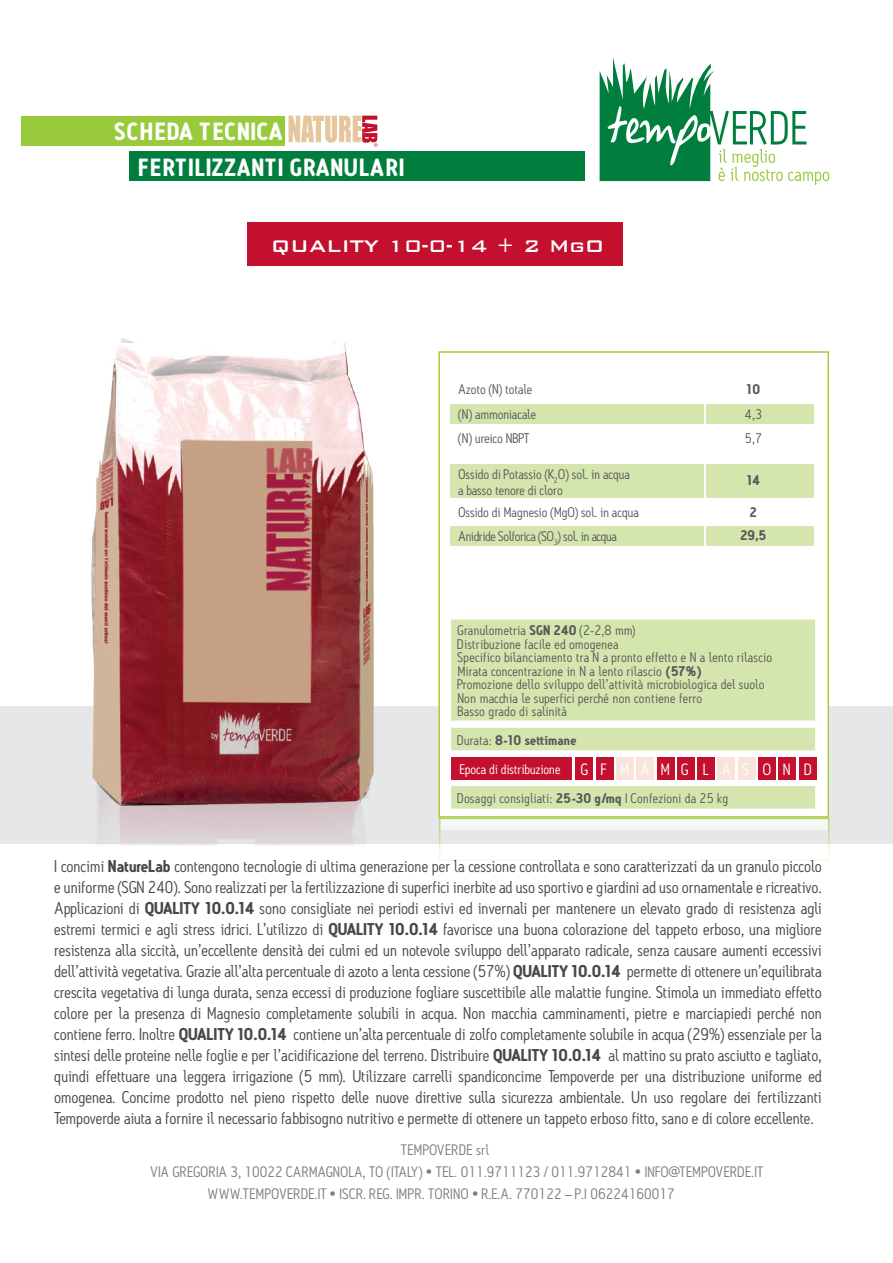
<style>
.page{position:relative;width:893px;height:1263px;background:#fff}
.page>*{position:absolute;margin:0;border:0;box-sizing:border-box;transform-origin:0 0}
.t1{font:700 24px "Antitled";letter-spacing:.04em;color:#fff}
.t2{font:500 22.5px "Bank Gothic BT";letter-spacing:-.01em;color:#fff}
.t3{font:16.5px/21px "Antitled Book W00";color:#454849;text-align:justify}
.t4{font:15.9px "Antitled Book W00";letter-spacing:.76em;color:#fff}
.t5{font:14.7px "Antitled Book W00";letter-spacing:.01em;color:#7b7e7f}
.t6{font:14.7px "Antitled Book W00";letter-spacing:.05em;color:#7b7e7f}
.t7{font:13.5px/13.5px "Antitled Book W00";letter-spacing:.015em;color:#57585a}
.t8{font:13.5px "Antitled Book W00";letter-spacing:-.025em;color:#57585a}
.t9{font:700 13.5px "Antitled";letter-spacing:.02em;color:#57585a}
.t10{font:13.5px "Antitled Book W00";color:#fff}
.s1{font-family:"Antitled";font-weight:700}
.s2{font-family:"Antitled Book W00";font-weight:400}
</style>
<div class="page">
<div style="left:0;top:706px;width:893px;height:137px;background:#e6e7e9"></div>
<svg style="left:440px;top:816px;width:389px;height:14px;fill:#f4f5f6"></svg>
<div style="left:438px;top:351px;width:391px;height:467px;background:#fff;border:2px solid #a6ce39"></div>
<div style="left:451px;top:784px;width:366px;height:26px;background:#d4e6ae"></div>
<hr style="left:451px;top:783px;width:367px;height:3px;background:#fff">
<hr style="left:815px;top:786px;width:3px;height:22px;background:#fff">
<hr style="left:451px;top:808px;width:367px;height:3px;background:#fff">
<div style="left:451px;top:726px;width:366px;height:26px;background:#d4e6ae"></div>
<hr style="left:451px;top:725px;width:367px;height:3px;background:#fff">
<hr style="left:815px;top:728px;width:3px;height:22px;background:#fff">
<hr style="left:451px;top:750px;width:367px;height:3px;background:#fff">
<div style="left:451px;top:618px;width:366px;height:104px;background:#d4e6ae"></div>
<hr style="left:451px;top:617px;width:367px;height:3px;background:#fff">
<hr style="left:815px;top:620px;width:3px;height:100px;background:#fff">
<hr style="left:451px;top:720px;width:367px;height:3px;background:#fff">
<div style="left:451px;top:404px;width:253px;height:20px;background:#d4e6ae"></div>
<div style="left:706px;top:404px;width:107px;height:20px;background:#d4e6ae"></div>
<div style="left:451px;top:464px;width:253px;height:34px;background:#d4e6ae"></div>
<div style="left:706px;top:464px;width:107px;height:34px;background:#d4e6ae"></div>
<div style="left:451px;top:526px;width:253px;height:19px;background:#d4e6ae"></div>
<div style="left:706px;top:526px;width:107px;height:19px;background:#d4e6ae"></div>
<div style="left:451px;top:757px;width:121px;height:23px;background:#c3102e"></div>
<div style="left:576px;top:757px;width:17px;height:23px;background:#c3102e"></div>
<div style="left:596px;top:757px;width:17px;height:23px;background:#c3102e"></div>
<div style="left:616px;top:757px;width:18px;height:23px;background:#f8e3dd"></div>
<div style="left:636px;top:757px;width:18px;height:23px;background:#f8e3dd"></div>
<div style="left:657px;top:757px;width:17px;height:23px;background:#c3102e"></div>
<div style="left:677px;top:757px;width:18px;height:23px;background:#c3102e"></div>
<div style="left:697px;top:757px;width:18px;height:23px;background:#c3102e"></div>
<div style="left:718px;top:757px;width:17px;height:23px;background:#f8e3dd"></div>
<div style="left:738px;top:757px;width:17px;height:23px;background:#f8e3dd"></div>
<div style="left:758px;top:757px;width:18px;height:23px;background:#c3102e"></div>
<div style="left:779px;top:757px;width:17px;height:23px;background:#c3102e"></div>
<div style="left:799px;top:757px;width:17px;height:23px;background:#c3102e"></div>
<svg style="left:600px;top:57px;width:229px;height:128px"></svg>
<div style="left:130px;top:151px;width:455px;height:30px;background:#007e3d"></div>
<svg style="left:288px;top:116px;width:89px;height:31px"></svg>
<div style="left:21px;top:116px;width:264px;height:29px;background:#99ca3b"></div>
<div style="left:247px;top:223px;width:376px;height:43px;background:#c3102e"></div>
<img style="left:0;top:338px;width:503px;height:506px">
<h1 class="t1" style="left:114px;top:117px;width:170px">SCHEDA TECNICA</h1>
<h1 class="t1" style="left:138px;top:152px;width:268px">FERTILIZZANTI GRANULARI</h1>
<h2 class="t2" style="left:271px;top:234px;width:335px">QUALITY 10-0-14 + 2 MgO</h2>
<p class="t7" style="left:458px;top:382px;width:76px">Azoto (N) totale</p>
<p class="t9" style="left:747px;top:381px;width:15px">10</p>
<p class="t7" style="left:458px;top:407px;width:79px">(N) ammoniacale</p>
<p class="t7" style="left:745px;top:407px;width:19px">4,3</p>
<p class="t7" style="left:458px;top:431px;width:72px">(N) ureico NBPT</p>
<p class="t7" style="left:745px;top:431px;width:19px">5,7</p>
<p class="t7" style="left:458px;top:465px;width:173px;line-height:16.2px">Ossido di Potassio (K<sub>2</sub>O) sol. in acqua a basso tenore di cloro</p>
<p class="t9" style="left:747px;top:472px;width:15px">14</p>
<p class="t7" style="left:458px;top:505px;width:182px">Ossido di Magnesio (MgO) sol. in acqua</p>
<p class="t9" style="left:750px;top:504px;width:8px">2</p>
<p class="t8" style="left:458px;top:528px;width:160px">Anidride Solforica (SO<sub>3</sub>) sol. in acqua</p>
<p class="t9" style="left:741px;top:527px;width:27px">29,5</p>
<p class="t7" style="left:457px;top:623px;width:316px">Granulometria <span class="s1">SGN 240</span> (2-2,8 mm)<br>Distribuzione facile ed omogenea<br>Specifico bilanciamento tra N a pronto effetto e N a lento rilascio Mirata concentrazione in N a lento rilascio <span class="s1">(57%)<br></span>Promozione dello sviluppo dell’attività microbiologica del suolo</p>
<p class="t7" style="left:457px;top:704px;width:111px">Basso grado di salinità</p>
<p class="t7" style="left:457px;top:691px;width:246px">Non macchia le superfici perché non contiene ferro</p>
<p class="t9" style="left:457px;top:731px;width:121px"><span class="s2">Durata:</span> 8-10 settimane</p>
<p class="t10" style="left:460px;top:761px;width:102px">Epoca di distribuzione</p>
<p class="t4" style="left:581px;top:759px;width:233px">GFMAMG LASOND</p>
<p class="t7" style="left:457px;top:791px;width:273px">Dosaggi consigliati: <span class="s1">25-30 g/mq</span> | Confezioni da 25 kg</p>
<p class="t3" style="left:54px;top:855px;width:769px">I concimi <span class="s1">NatureLab</span> contengono tecnologie di ultima generazione per la cessione controllata e sono caratterizzati da un granulo piccolo e uniforme (SGN 240). Sono realizzati per la fertilizzazione di superfici inerbite ad uso sportivo e giardini ad uso ornamentale e ricreativo.<br>Applicazioni di <span class="s1">QUALITY 10.0.14</span> sono consigliate nei periodi estivi ed invernali per mantenere un elevato grado di resistenza agli estremi termici e agli stress idrici. L’utilizzo di <span class="s1">QUALITY 10.0.14</span> favorisce una buona colorazione del tappeto erboso, una migliore resistenza alla siccità, un’eccellente densità dei culmi ed un notevole sviluppo dell’apparato radicale, senza causare aumenti eccessivi dell’attività vegetativa. Grazie all’alta percentuale di azoto a lenta cessione (57%) <span class="s1">QUALITY 10.0.14</span> permette di ottenere un’equilibrata crescita vegetativa di lunga durata, senza eccessi di produzione fogliare suscettibile alle malattie fungine. Stimola un immediato effetto colore per la presenza di Magnesio completamente solubili in acqua. Non macchia camminamenti, pietre e marciapiedi perché non contiene ferro. Inoltre <span class="s1">QUALITY 10.0.14</span> contiene un’alta percentuale di zolfo completamente solubile in acqua (29%) essenziale per la sintesi delle proteine nelle foglie e per l’acidificazione del terreno. Distribuire <span class="s1">QUALITY 10.0.14</span> al mattino su prato asciutto e tagliato, quindi effettuare una leggera irrigazione (5 mm). Utilizzare carrelli spandiconcime Tempoverde per una distribuzione uniforme ed omogenea. Concime prodotto nel pieno rispetto delle nuove direttive sulla sicurezza ambientale. Un uso regolare dei fertilizzanti Tempoverde aiuta a fornire il necessario fabbisogno nutritivo e permette di ottenere un tappeto erboso fitto, sano e di colore eccellente.</p>
<p class="t6" style="left:401px;top:1141px;width:90px">TEMPOVERDE srl</p>
<p class="t5" style="left:150px;top:1163px;width:614px">VIA GREGORIA 3, 10022 CARMAGNOLA, TO (ITALY) • TEL. 011.9711123 / 011.9712841 • INFO@TEMPOVERDE.IT</p>
<p class="t5" style="left:208px;top:1185px;width:468px">WWW.TEMPOVERDE.IT • ISCR. REG. IMPR. TORINO • R.E.A. 770122 – P.I 06224160017</p>
</div>
